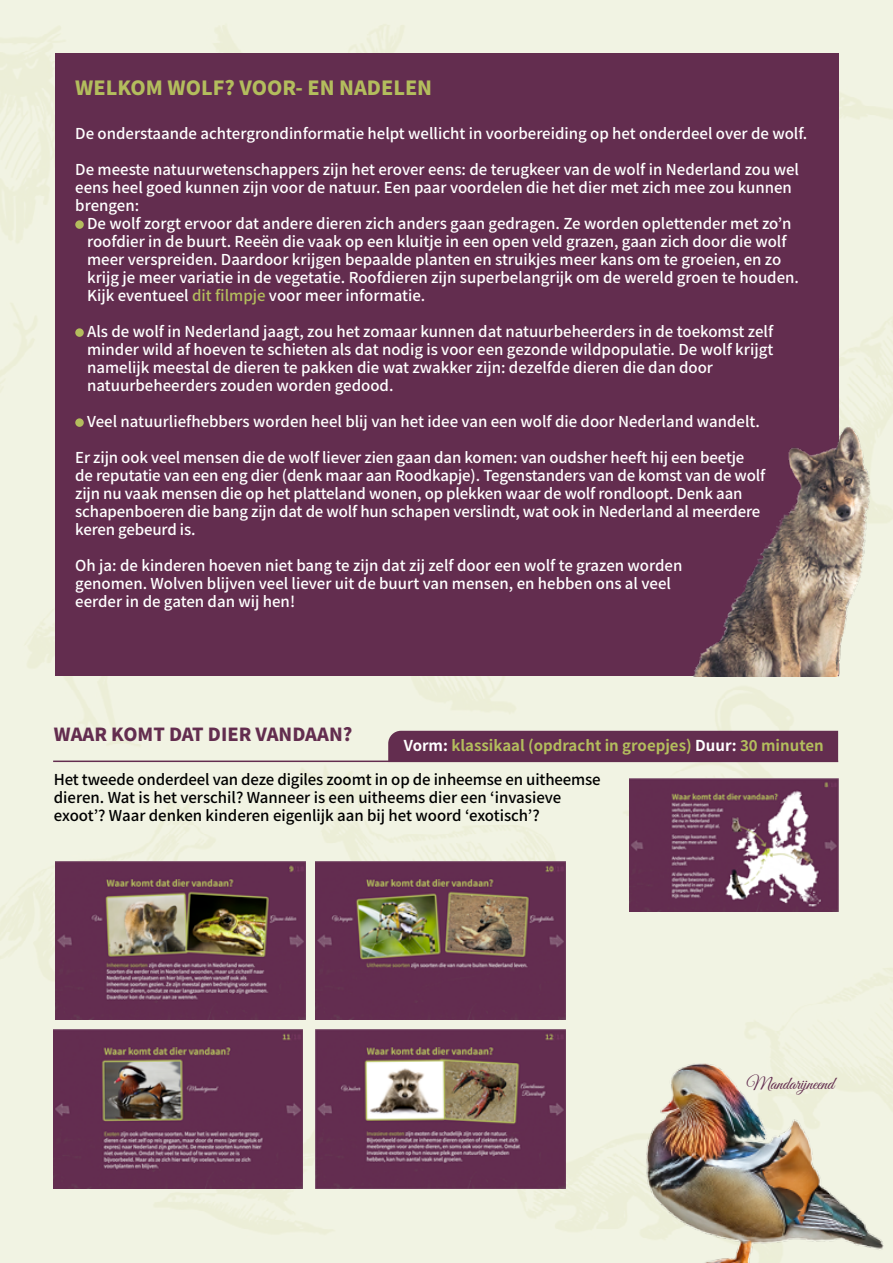
<style>
.page{position:relative;width:893px;height:1263px;background:#fff}
.page>*{position:absolute;margin:0;border:0;box-sizing:border-box;transform-origin:0 0}
.t1{font:900 19.5px "Noto Sans JP";color:#b3bd5d}
.t2{font:900 18px "Noto Sans JP";color:#632d4f}
.t3{font:18px "Great Vibes";color:#632d4f}
.t4{font:500 15px/18px "Noto Sans JP";color:#fff}
.t5{font:500 15px/18px "Noto Sans JP";letter-spacing:-.005em;color:#000}
.t6{font:700 15px "Noto Sans JP";color:#b3bd5d}
.s1{color:#b3bd5d}
.s2{color:#fff}
</style>
<div class="page">
<img style="left:0;top:0;width:893px;height:1263px">
<img style="left:629px;top:779px;width:210px;height:133px">
<img style="left:56px;top:861px;width:249px;height:159px">
<img style="left:316px;top:861px;width:249px;height:159px">
<img style="left:53px;top:1030px;width:250px;height:158px">
<img style="left:316px;top:1030px;width:249px;height:158px">
<hr style="left:53px;top:760px;width:785px;height:2px;background:#632d4f">
<div style="left:388px;top:731px;width:450px;height:30px;background:#632d4f"></div>
<div style="left:55px;top:53px;width:784px;height:623px;background:#632d4f"></div>
<div style="left:75px;top:220px;width:9px;height:9px;background:#b3bd5d;border-radius:50%"></div>
<div style="left:75px;top:328px;width:9px;height:9px;background:#b3bd5d;border-radius:50%"></div>
<div style="left:75px;top:418px;width:9px;height:9px;background:#b3bd5d;border-radius:50%"></div>
<img style="left:645px;top:1062px;width:238px;height:201px">
<img style="left:693px;top:427px;width:178px;height:249px">
<h1 class="t1" style="left:75px;top:77px;width:358px">WELKOM WOLF? VOOR- EN NADELEN</h1>
<p class="t4" style="left:75px;top:125px;width:733px">De onderstaande achtergrondinformatie helpt wellicht in voorbereiding op het onderdeel over de wolf.</p>
<p class="t4" style="left:75px;top:161px;width:725px">De meeste natuurwetenschappers zijn het erover eens: de terugkeer van de wolf in Nederland zou wel eens heel goed kunnen zijn voor de natuur. Een paar voordelen die het dier met zich mee zou kunnen brengen:</p>
<p class="t4" style="left:87px;top:215px;width:713px">De wolf zorgt ervoor dat andere dieren zich anders gaan gedragen. Ze worden oplettender met zo’n roofdier in de buurt. Reeën die vaak op een kluitje in een open veld grazen, gaan zich door die wolf meer verspreiden. Daardoor krijgen bepaalde planten en struikjes meer kans om te groeien, en zo krijg je meer variatie in de vegetatie. Roofdieren zijn superbelangrijk om de wereld groen te houden.<br>Kijk eventueel <span class="s1">dit filmpje</span> voor meer informatie.</p>
<p class="t4" style="left:87px;top:323px;width:688px">Als de wolf in Nederland jaagt, zou het zomaar kunnen dat natuurbeheerders in de toekomst zelf minder wild af hoeven te schieten als dat nodig is voor een gezonde wildpopulatie. De wolf krijgt namelijk meestal de dieren te pakken die wat zwakker zijn: dezelfde dieren die dan door natuurbeheerders zouden worden gedood.</p>
<p class="t4" style="left:87px;top:413px;width:674px">Veel natuurliefhebbers worden heel blij van het idee van een wolf die door Nederland wandelt.</p>
<p class="t4" style="left:75px;top:449px;width:692px">Er zijn ook veel mensen die de wolf liever zien gaan dan komen: van oudsher heeft hij een beetje de reputatie van een eng dier (denk maar aan Roodkapje). Tegenstanders van de komst van de wolf zijn nu vaak mensen die op het platteland wonen, op plekken waar de wolf rondloopt. Denk aan schapenboeren die bang zijn dat de wolf hun schapen verslindt, wat ook in Nederland al meerdere keren gebeurd is.</p>
<p class="t4" style="left:75px;top:557px;width:609px">Oh ja: de kinderen hoeven niet bang te zijn dat zij zelf door een wolf te grazen worden genomen. Wolven blijven veel liever uit de buurt van mensen, en hebben ons al veel eerder in de gaten dan wij hen!</p>
<p class="t2" style="left:54px;top:724px;width:300px">WAAR KOMT DAT DIER VANDAAN?</p>
<p class="t5" style="left:54px;top:770px;width:548px">Het tweede onderdeel van deze digiles zoomt in op de inheemse en uitheemse dieren. Wat is het verschil? Wanneer is een uitheems dier een ‘invasieve exoot’? Waar denken kinderen eigenlijk aan bij het woord ‘exotisch’?</p>
<p class="t6" style="left:404px;top:737px;width:421px"><span class="s2">Vorm:</span> klassikaal (opdracht in groepjes) <span class="s2">Duur:</span> 30 minuten</p>
<p class="t3" style="left:746px;top:1073px;width:89px">Mandarijneend</p>
</div>
